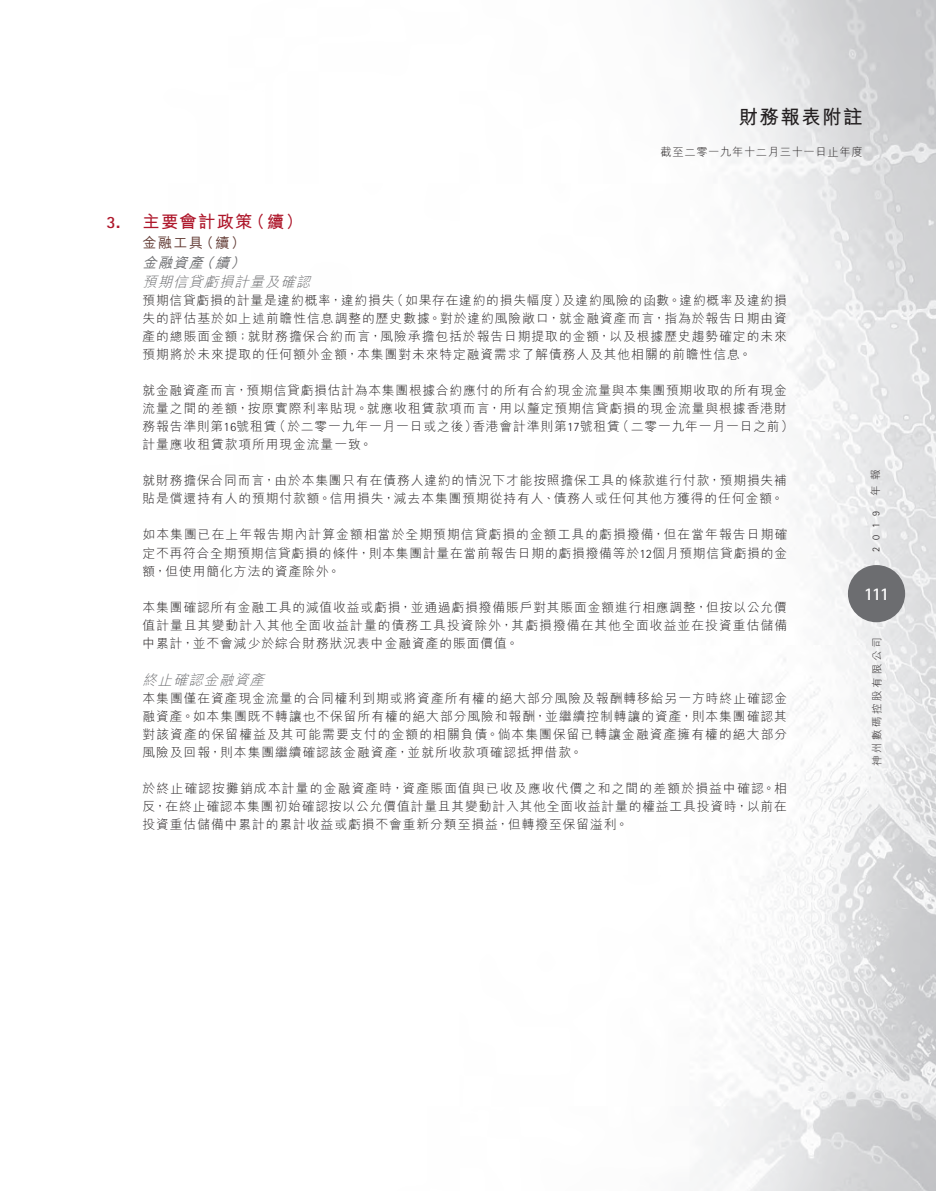
<style>
.page{position:relative;width:936px;height:1191px;background:#fff}
.page>*{position:absolute;margin:0;border:0;box-sizing:border-box;transform-origin:0 0}
.t1{font:700 19.5px "M Hei HK";letter-spacing:.07em;color:#231f20}
.t2{font:700 18px "Rotis Sans Serif Std";color:#fff}
.Heading_1{font:700 17.25px "M Hei HK";letter-spacing:.075em;color:#ae172b}
.Heading_4{font:italic 300 14.25px "M Hei HK";color:#6c6d70}
.Heading_2{font:500 14.25px "M Hei HK";color:#623b34}
.Heading_3{font:italic 500 14.25px "M Hei HK";color:#6c6d70}
.Body_Text{font:300 12.75px/18px "M Hei HK";letter-spacing:.075em;color:#231f20;text-align:justify}
.t3{font:300 11.25px "M Hei HK";letter-spacing:.06em;color:#231f20}
.t4{font:300 10.5px "M Hei HK";letter-spacing:.25em;color:#231f20}
.t5{font:300 10.5px "Rotis Sans Serif Std";color:#231f20}
.s1{font-family:"Rotis Sans Serif Std"}
</style>
<div class="page">
<img style="left:695px;top:0;width:240px;height:1191px">
<div style="left:847px;top:565px;width:58px;height:57px;background:#6c6d70;border-radius:50%"></div>
<h1 class="t1" style="left:738px;top:102px;width:125px">財務報表附註</h1>
<p class="t3" style="left:660px;top:146px;width:203px">截至二零一九年十二月三十一日止年度</p>
<p class="Heading_1" style="left:106px;top:209px;width:198px"><span class="s1">3.</span> 主要會計政策（續）</p>
<p class="Heading_2" style="left:142px;top:233px;width:104px">金融工具（續）</p>
<p class="Heading_3" style="left:142px;top:252px;width:109px">金融資產（續）</p>
<p class="Heading_4" style="left:142px;top:275px;width:173px">預期信貸虧損計量及確認</p>
<p class="Body_Text" style="left:142px;top:291px;width:646px">預期信貸虧損的計量是違約概率，違約損失（如果存在違約的損失幅度）及違約風險的函數。違約概率及違約損失的評估基於如上述前瞻性信息調整的歷史數據。對於違約風險敞口，就金融資產而言，指為於報告日期由資產的總賬面金額；就財務擔保合約而言，風險承擔包括於報告日期提取的金額，以及根據歷史趨勢確定的未來預期將於未來提取的任何額外金額，本集團對未來特定融資需求了解債務人及其他相關的前瞻性信息。</p>
<p class="Body_Text" style="left:142px;top:381px;width:652px;text-align:left">就金融資產而言，預期信貸虧損估計為本集團根據合約應付的所有合約現金流量與本集團預期收取的所有現金流量之間的差額，按原實際利率貼現。就應收租賃款項而言，用以釐定預期信貸虧損的現金流量與根據香港財務報告準則第<span class="s1">16</span>號租賃（於二零一九年一月一日或之後）香港會計準則第<span class="s1">17</span>號租賃（二零一九年一月一日之前）計量應收租賃款項所用現金流量一致。</p>
<p class="Body_Text" style="left:142px;top:471px;width:646px">就財務擔保合同而言，由於本集團只有在債務人違約的情況下才能按照擔保工具的條款進行付款，預期損失補貼是償還持有人的預期付款額。信用損失，減去本集團預期從持有人、債務人或任何其他方獲得的任何金額。</p>
<p class="Body_Text" style="left:142px;top:525px;width:646px">如本集團已在上年報告期內計算金額相當於全期預期信貸虧損的金額工具的虧損撥備，但在當年報告日期確定不再符合全期預期信貸虧損的條件，則本集團計量在當前報告日期的虧損撥備等於<span class="s1">12</span>個月預期信貸虧損的金額，但使用簡化方法的資產除外。</p>
<p class="Body_Text" style="left:142px;top:597px;width:646px">本集團確認所有金融工具的減值收益或虧損，並通過虧損撥備賬戶對其賬面金額進行相應調整，但按以公允價值計量且其變動計入其他全面收益計量的債務工具投資除外，其虧損撥備在其他全面收益並在投資重估儲備中累計，並不會減少於綜合財務狀況表中金融資產的賬面價值。</p>
<p class="Heading_4" style="left:142px;top:672px;width:127px">終止確認金融資產</p>
<p class="Body_Text" style="left:142px;top:689px;width:646px">本集團僅在資產現金流量的合同權利到期或將資產所有權的絕大部分風險及報酬轉移給另一方時終止確認金融資產。如本集團既不轉讓也不保留所有權的絕大部分風險和報酬，並繼續控制轉讓的資產，則本集團確認其對該資產的保留權益及其可能需要支付的金額的相關負債。倘本集團保留已轉讓金融資產擁有權的絕大部分風險及回報，則本集團繼續確認該金融資產，並就所收款項確認抵押借款。</p>
<p class="Body_Text" style="left:142px;top:779px;width:646px">於終止確認按攤銷成本計量的金融資產時，資產賬面值與已收及應收代價之和之間的差額於損益中確認。相反，在終止確認本集團初始確認按以公允價值計量且其變動計入其他全面收益計量的權益工具投資時，以前在投資重估儲備中累計的累計收益或虧損不會重新分類至損益，但轉撥至保留溢利。</p>
<p class="t4" style="left:870px;top:496px;width:28px;rotate:-90deg">年報</p>
<p class="t5" style="left:870px;top:551px;width:42px;rotate:-90deg">2019</p>
<h2 class="t2" style="left:863px;top:582px;width:27px">111</h2>
<p class="t4" style="left:871px;top:766px;width:130px;rotate:-90deg">神州數碼控股有限公司</p>
</div>
